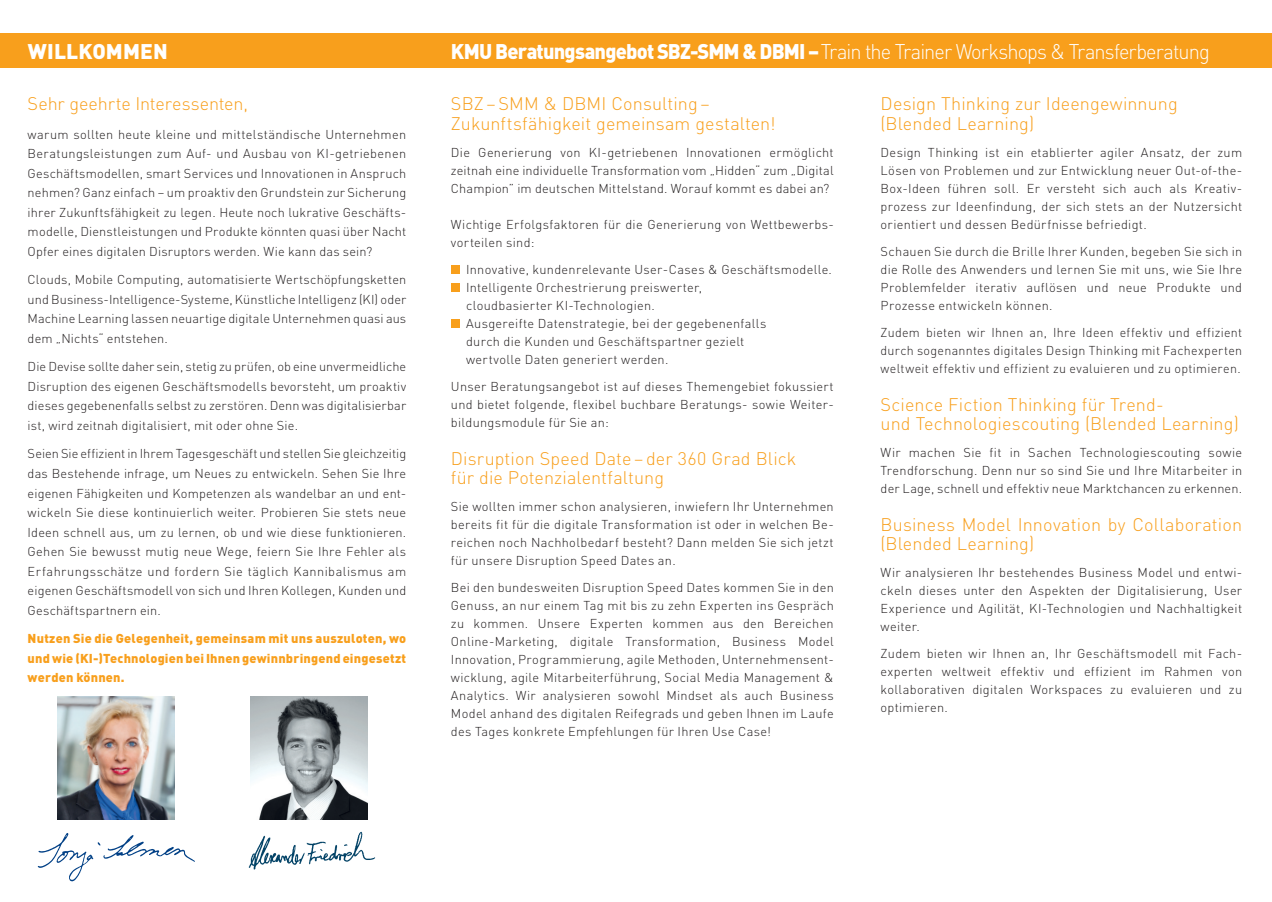
<style>
.page{position:relative;width:1272px;height:902px;background:#fff}
.page>*{position:absolute;margin:0;border:0;box-sizing:border-box;transform-origin:0 0}
.t1{font:300 21px "DINOT";letter-spacing:-.045em;color:#fff;scale:.95 1}
.t2{font:900 21px "DINOT";letter-spacing:.005em;color:#fff}
.t3{font:300 18px/19.5px "DINOT";letter-spacing:.005em;color:#f89f1c}
.t4{font:300 12.75px/18px "DINOT";letter-spacing:.025em;color:#231f20;text-align:justify}
.t5{font:900 12.75px/19.5px "DINOT";letter-spacing:.015em;color:#f89f1c;text-align:justify}
.s1{font-weight:900}
</style>
<div class="page">
<div style="left:451px;top:265px;width:8px;height:8px;background:#f89f1c"></div>
<div style="left:451px;top:283px;width:8px;height:8px;background:#f89f1c"></div>
<div style="left:451px;top:319px;width:8px;height:8px;background:#f89f1c"></div>
<div style="left:0;top:34px;width:1271px;height:34px;background:#f89f1c"></div>
<img style="left:57px;top:696px;width:117px;height:123px">
<img style="left:250px;top:696px;width:117px;height:123px">
<img style="left:37px;top:833px;width:158px;height:48px">
<img style="left:248px;top:831px;width:128px;height:39px">
<h1 class="t2" style="left:28px;top:37px;width:141px">WILLKOMMEN</h1>
<h1 class="t1" style="left:451px;top:38px;width:800px"><span class="s1">KMU Beratungsangebot SBZ-SMM &amp; DBMI –</span> Train the Trainer Workshops &amp; Transferberatung</h1>
<h2 class="t3" style="left:28px;top:94px;width:222px">Sehr geehrte Interessenten,</h2>
<p class="t4" style="left:28px;top:124px;width:380px;line-height:19.5px">warum sollten heute kleine und mittelständische Unternehmen Beratungsleistungen zum Auf- und Ausbau von KI-getriebenen Geschäftsmodellen, smart Services und Innovationen in Anspruch nehmen? Ganz einfach – um proaktiv den Grundstein zur Sicherung ihrer Zukunftsfähigkeit zu legen. Heute noch lukrative Geschäfts&shy;modelle, Dienstleistungen und Produkte könnten quasi über Nacht Opfer eines digitalen Disruptors werden. Wie kann das sein?</p>
<p class="t4" style="left:28px;top:270px;width:380px;line-height:19.5px">Clouds, Mobile Computing, automatisierte Wertschöpfungsketten und Business-Intelligence-Systeme, Künstliche Intelligenz (KI) oder Machine Learning lassen neuartige digitale Unternehmen quasi aus dem „Nichts“ entstehen.</p>
<p class="t4" style="left:28px;top:357px;width:380px;line-height:19.5px">Die Devise sollte daher sein, stetig zu prüfen, ob eine unvermeidliche Disruption des eigenen Geschäftsmodells bevorsteht, um proaktiv dieses gegebenenfalls selbst zu zerstören. Denn was digitalisierbar ist, wird zeitnah digitalisiert, mit oder ohne Sie.</p>
<p class="t4" style="left:28px;top:444px;width:380px;line-height:19.5px">Seien Sie effizient in Ihrem Tagesgeschäft und stellen Sie gleichzeitig das Bestehende infrage, um Neues zu entwickeln. Sehen Sie Ihre eigenen Fähigkeiten und Kompetenzen als wandelbar an und ent&shy;wickeln Sie diese kontinuierlich weiter. Probieren Sie stets neue Ideen schnell aus, um zu lernen, ob und wie diese funktionieren.<br>Gehen Sie bewusst mutig neue Wege, feiern Sie Ihre Fehler als Erfahrungsschätze und fordern Sie täglich Kannibalismus am eigenen Geschäftsmodell von sich und Ihren Kollegen, Kunden und Geschäftspartnern ein.</p>
<p class="t5" style="left:28px;top:628px;width:380px">Nutzen Sie die Gelegenheit, gemeinsam mit uns auszuloten, wo und wie (KI-)Technologien bei Ihnen gewinnbringend eingesetzt werden können.</p>
<h2 class="t3" style="left:451px;top:94px;width:326px">SBZ – SMM &amp; DBMI Consulting –<br>Zukunftsfähigkeit gemeinsam gestalten!</h2>
<p class="t4" style="left:451px;top:143px;width:384px">Die Generierung von KI-getriebenen Innovationen ermöglicht zeitnah eine individuelle Transformation vom „Hidden“ zum „Digital Champion” im deutschen Mittelstand. Worauf kommt es dabei an?</p>
<p class="t4" style="left:451px;top:215px;width:384px">Wichtige Erfolgsfaktoren für die Generierung von Wettbewerbs&shy;vorteilen sind:</p>
<p class="t4" style="left:466px;top:260px;width:367px;text-align:left">Innovative, kundenrelevante User-Cases &amp; Geschäftsmodelle.<br>Intelligente Orchestrierung preiswerter,<br>cloudbasierter KI-Technologien.<br>Ausgereifte Datenstrategie, bei der gegebenenfalls<br>durch die Kunden und Geschäftspartner gezielt<br>wertvolle Daten generiert werden.</p>
<p class="t4" style="left:451px;top:377px;width:384px">Unser Beratungsangebot ist auf dieses Themengebiet fokussiert und bietet folgende, flexibel buchbare Beratungs- sowie Weiter&shy;bildungsmodule für Sie an:</p>
<h2 class="t3" style="left:451px;top:448px;width:347px">Disruption Speed Date – der 360 Grad Blick für die Potenzialentfaltung</h2>
<p class="t4" style="left:451px;top:497px;width:384px">Sie wollten immer schon analysieren, inwiefern Ihr Unternehmen bereits fit für die digitale Transformation ist oder in welchen Be&shy;reichen noch Nachholbedarf besteht? Dann melden Sie sich jetzt für unsere Disruption Speed Dates an.</p>
<p class="t4" style="left:451px;top:578px;width:384px;text-align:left">Bei den bundesweiten Disruption Speed Dates kommen Sie in den Genuss, an nur einem Tag mit bis zu zehn Experten ins Gespräch zu kommen. Unsere Experten kommen aus den Bereichen Online-Marketing, digitale Transformation, Business Model Innovation, Programmierung, agile Methoden, Unternehmensent&shy;wicklung, agile Mitarbeiterführung, Social Media Management &amp; Analytics. Wir analysieren sowohl Mindset als auch Business Model anhand des digitalen Reifegrads und geben Ihnen im Laufe des Tages konkrete Empfehlungen für Ihren Use Case!</p>
<h2 class="t3" style="left:880px;top:94px;width:299px">Design Thinking zur Ideengewinnung (Blended Learning)</h2>
<p class="t4" style="left:880px;top:143px;width:363px;text-align:left">Design Thinking ist ein etablierter agiler Ansatz, der zum Lösen von Problemen und zur Entwicklung neuer Out-of-the-Box-Ideen führen soll. Er versteht sich auch als Kreativ&shy;prozess zur Ideenfindung, der sich stets an der Nutzersicht orientiert und dessen Bedürfnisse befriedigt.</p>
<p class="t4" style="left:880px;top:242px;width:363px">Schauen Sie durch die Brille Ihrer Kunden, begeben Sie sich in die Rolle des Anwenders und lernen Sie mit uns, wie Sie Ihre Problemfelder iterativ auflösen und neue Produkte und Prozesse entwickeln können.</p>
<p class="t4" style="left:880px;top:323px;width:363px">Zudem bieten wir Ihnen an, Ihre Ideen effektiv und effizient durch sogenanntes digitales Design Thinking mit Fachexperten weltweit effektiv und effizient zu evaluieren und zu optimieren.</p>
<h2 class="t3" style="left:880px;top:394px;width:360px">Science Fiction Thinking für Trend-<br>und Technologiescouting (Blended Learning)</h2>
<p class="t4" style="left:880px;top:443px;width:363px">Wir machen Sie fit in Sachen Technologiescouting sowie Trendforschung. Denn nur so sind Sie und Ihre Mitarbeiter in der Lage, schnell und effektiv neue Marktchancen zu erkennen.</p>
<h2 class="t3" style="left:880px;top:514px;width:363px">Business Model Innovation by Collaboration (Blended Learning)</h2>
<p class="t4" style="left:880px;top:563px;width:363px">Wir analysieren Ihr bestehendes Business Model und entwi&shy;ckeln dieses unter den Aspekten der Digitalisierung, User Experience und Agilität, KI-Technologien und Nachhaltigkeit weiter.</p>
<p class="t4" style="left:880px;top:644px;width:363px;text-align:left">Zudem bieten wir Ihnen an, Ihr Geschäftsmodell mit Fach&shy;experten weltweit effektiv und effizient im Rahmen von kollaborativen digitalen Workspaces zu evaluieren und zu optimieren.</p>
</div>
